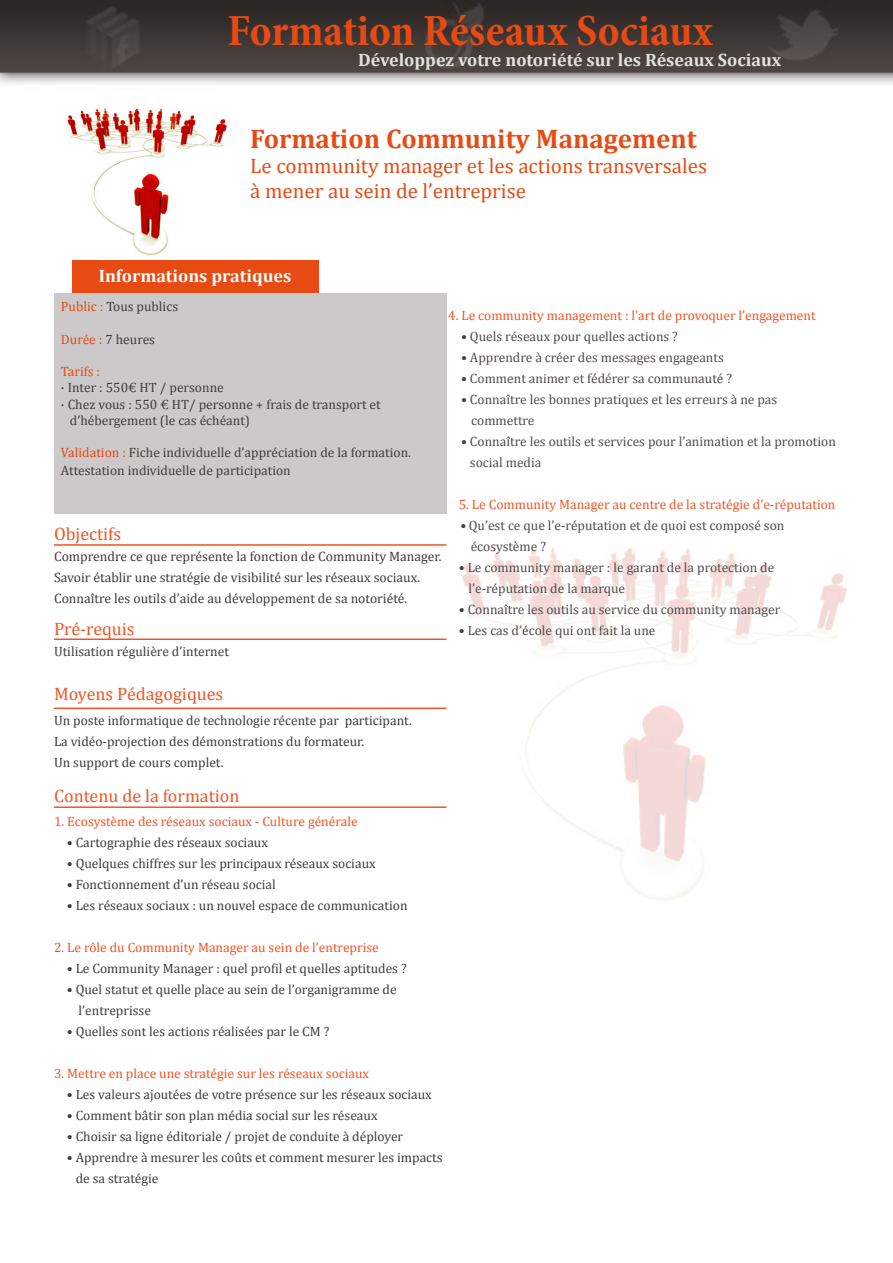
<style>
.page{position:relative;width:893px;height:1263px;background:#fff}
.page>*{position:absolute;margin:0;border:0;box-sizing:border-box;transform-origin:0 0}
.t1{font:700 condensed 45px "Minion Pro";color:#e74a13}
.t2{font:700 27px "Cambria";color:#e74a13}
.t3{font:21px "Cambria";color:#e74a13}
.t4{font:18px "Cambria";color:#f15424}
.t5{font:700 18px "Cambria";color:#e3e3dc}
.t6{font:700 18px "Cambria";color:#fff}
.t7{font:13.65px "Cambria";color:#3f3c3b}
.t8{font:13.5px "Cambria";color:#3f3c3b}
.t9{font:13.5px "Cambria";color:#524c4b}
.t10{font:13.5px "Cambria";color:#f15424}
.t11{font:13.5px/18px "Cambria";color:#443d3a}
.t12{font:13.5px "Cambria";color:#e74a13}
.s1{color:#e74a13}
.s2{color:#3f3c3b}
</style>
<div class="page">
<div style="left:54px;top:293px;width:392px;height:220px;background:#cbc9c9"></div>
<hr style="left:54px;top:544px;width:392px;height:2px;background:#f15424">
<hr style="left:54px;top:707px;width:392px;height:2px;background:#f15424">
<hr style="left:54px;top:638px;width:392px;height:2px;background:#f15424">
<hr style="left:54px;top:806px;width:392px;height:2px;background:#f15424">
<img style="left:67px;top:108px;width:160px;height:148px">
<div style="left:72px;top:260px;width:247px;height:33px;background:#e74a13"></div>
<img style="left:1px;top:1px;width:891px;height:83px">
<img style="left:461px;top:547px;width:387px;height:353px">
<p class="t1" style="left:227px;top:0;width:487px">Formation Réseaux Sociaux</p>
<p class="t5" style="left:358px;top:47px;width:425px">Développez votre notoriété sur les Réseaux Sociaux</p>
<p class="t2" style="left:250px;top:120px;width:448px">Formation Community Management</p>
<p class="t3" style="left:250px;top:154px;width:458px">Le community manager et les actions transversales</p>
<p class="t3" style="left:250px;top:179px;width:277px">à mener au sein de l’entreprise</p>
<p class="t6" style="left:99px;top:263px;width:194px">Informations pratiques</p>
<p class="t11" style="left:61px;top:298px;width:119px"><span class="s1">Public :</span> Tous publics</p>
<p class="t11" style="left:61px;top:330px;width:96px"><span class="s1">Durée :</span> 7 heures</p>
<p class="t12" style="left:61px;top:364px;width:41px">Tarifs :</p>
<p class="t11" style="left:61px;top:379px;width:164px">· Inter : 550€ HT / personne</p>
<p class="t11" style="left:61px;top:395px;width:321px">· Chez vous : 550 € HT/ personne + frais de transport et</p>
<p class="t11" style="left:70px;top:411px;width:182px">d’hébergement (le cas échéant)</p>
<p class="t11" style="left:61px;top:443px;width:352px"><span class="s1">Validation :</span> Fiche individuelle d’appréciation de la formation.<br>Attestation individuelle de participation</p>
<p class="t10" style="left:448px;top:307px;width:369px">4. Le community management : l’art de provoquer l’engagement</p>
<p class="t9" style="left:461px;top:328px;width:218px"><span class="s2">•</span> Quels réseaux pour quelles actions ?</p>
<p class="t9" style="left:461px;top:349px;width:264px"><span class="s2">•</span> Apprendre à créer des messages engageants</p>
<p class="t9" style="left:461px;top:370px;width:273px"><span class="s2">•</span> Comment animer et fédérer sa communauté ?</p>
<p class="t9" style="left:461px;top:391px;width:318px"><span class="s2">•</span> Connaître les bonnes pratiques et les erreurs à ne pas</p>
<p class="t9" style="left:471px;top:412px;width:65px">commettre</p>
<p class="t9" style="left:461px;top:433px;width:376px"><span class="s2">•</span> Connaître les outils et services pour l’animation et la promotion</p>
<p class="t9" style="left:470px;top:454px;width:73px">social media</p>
<p class="t10" style="left:459px;top:496px;width:378px">5. Le Community Manager au centre de la stratégie d’e-réputation</p>
<p class="t9" style="left:460px;top:517px;width:326px"><span class="s2">•</span> Qu’est ce que l’e-réputation et de quoi est composé son</p>
<p class="t9" style="left:471px;top:538px;width:77px">écosystème ?</p>
<p class="t9" style="left:459px;top:559px;width:317px"><span class="s2">•</span> Le community manager : le garant de la protection de</p>
<p class="t9" style="left:468px;top:580px;width:158px">l’e-réputation de la marque</p>
<p class="t9" style="left:459px;top:601px;width:323px"><span class="s2">•</span> Connaître les outils au service du community manager</p>
<p class="t9" style="left:459px;top:622px;width:198px"><span class="s2">•</span> Les cas d’école qui ont fait la une</p>
<p class="t4" style="left:54px;top:523px;width:69px">Objectifs</p>
<p class="t7" style="left:54px;top:549px;width:389px">Comprendre ce que représente la fonction de Community Manager.</p>
<p class="t7" style="left:54px;top:570px;width:368px">Savoir établir une stratégie de visibilité sur les réseaux sociaux.</p>
<p class="t7" style="left:54px;top:591px;width:355px">Connaître les outils d’aide au développement de sa notoriété.</p>
<p class="t4" style="left:54px;top:618px;width:82px">Pré-requis</p>
<p class="t8" style="left:54px;top:644px;width:176px">Utilisation régulière d’internet</p>
<p class="t4" style="left:54px;top:683px;width:171px">Moyens Pédagogiques</p>
<p class="t8" style="left:54px;top:712px;width:359px">Un poste informatique de technologie récente par participant.</p>
<p class="t8" style="left:54px;top:733px;width:312px">La vidéo-projection des démonstrations du formateur.</p>
<p class="t8" style="left:54px;top:754px;width:171px">Un support de cours complet.</p>
<p class="t4" style="left:54px;top:785px;width:187px">Contenu de la formation</p>
<p class="t10" style="left:54px;top:813px;width:305px">1. Ecosystème des réseaux sociaux - Culture générale</p>
<p class="t8" style="left:67px;top:834px;width:203px">• Cartographie des réseaux sociaux</p>
<p class="t8" style="left:67px;top:855px;width:310px">• Quelques chiffres sur les principaux réseaux sociaux</p>
<p class="t8" style="left:67px;top:876px;width:211px">• Fonctionnement d’un réseau social</p>
<p class="t8" style="left:67px;top:897px;width:342px">• Les réseaux sociaux : un nouvel espace de communication</p>
<p class="t10" style="left:54px;top:939px;width:326px">2. Le rôle du Community Manager au sein de l’entreprise</p>
<p class="t8" style="left:67px;top:960px;width:341px">• Le Community Manager : quel profil et quelles aptitudes ?</p>
<p class="t8" style="left:67px;top:981px;width:331px">• Quel statut et quelle place au sein de l’organigramme de</p>
<p class="t8" style="left:79px;top:1002px;width:74px">l’entreprisse</p>
<p class="t8" style="left:67px;top:1023px;width:264px">• Quelles sont les actions réalisées par le CM ?</p>
<p class="t10" style="left:54px;top:1065px;width:317px">3. Mettre en place une stratégie sur les réseaux sociaux</p>
<p class="t8" style="left:67px;top:1086px;width:367px">• Les valeurs ajoutées de votre présence sur les réseaux sociaux</p>
<p class="t8" style="left:67px;top:1107px;width:312px">• Comment bâtir son plan média social sur les réseaux</p>
<p class="t8" style="left:67px;top:1128px;width:338px">• Choisir sa ligne éditoriale / projet de conduite à déployer</p>
<p class="t8" style="left:67px;top:1149px;width:377px">• Apprendre à mesurer les coûts et comment mesurer les impacts</p>
<p class="t8" style="left:76px;top:1170px;width:84px">de sa stratégie</p>
</div>
